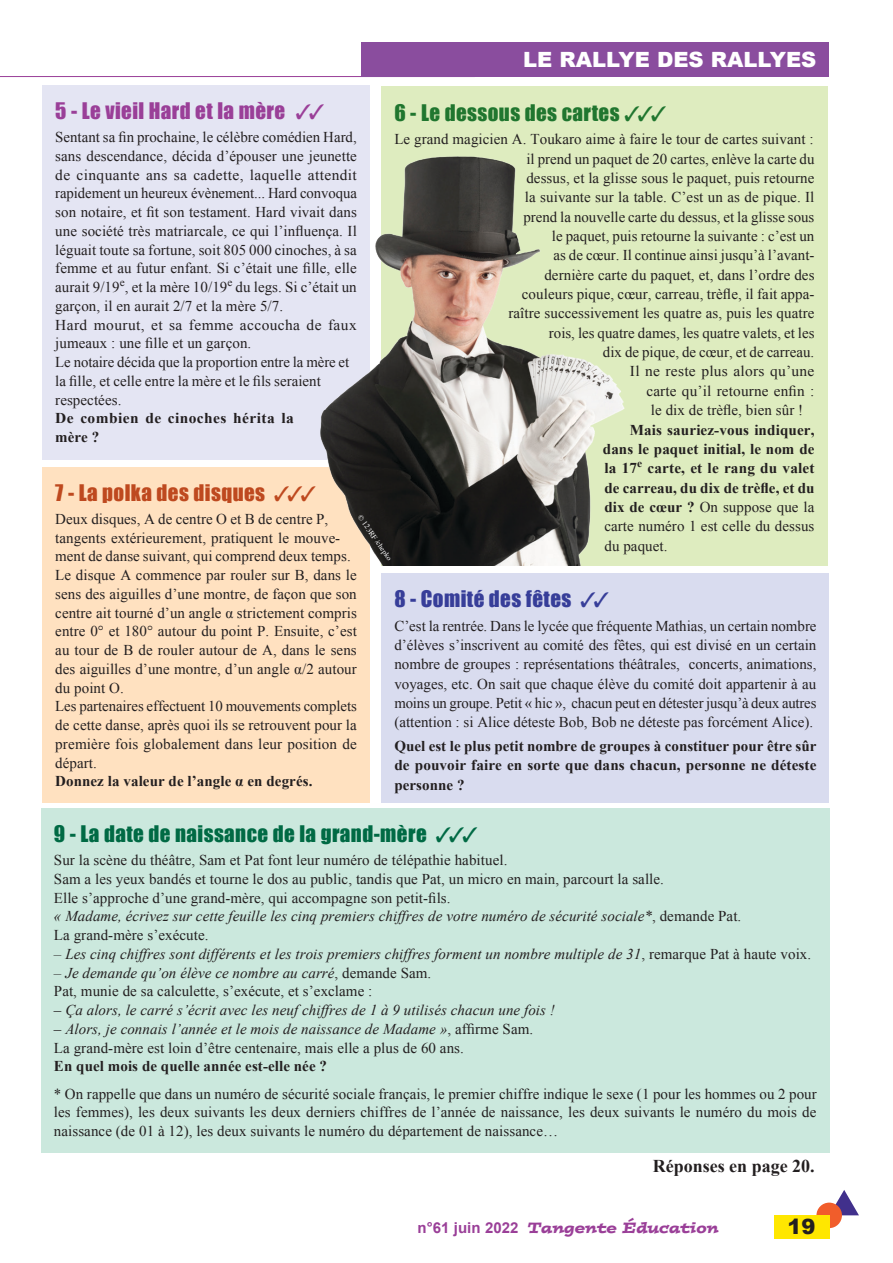
<style>
.page{position:relative;width:893px;height:1263px;background:#fff}
.page>*{position:absolute;margin:0;border:0;box-sizing:border-box;transform-origin:0 0}
.t1{font:21px "Impact";letter-spacing:.02em;color:#006a44}
.t2{font:21px "Impact";letter-spacing:.02em;color:#20762f}
.t3{font:21px "Impact";letter-spacing:.02em;color:#9a3f98}
.t4{font:21px "Impact";letter-spacing:.02em;color:#be491f}
.t5{font:900 21px "Arial";color:#fff}
.t6{font:21px "Impact";letter-spacing:.02em;color:#373e99}
.t7{font:900 21px "Arial";color:#231f20}
.t8{font:700 18px "Times New Roman";color:#231f20}
.texteok_No_TGE{font:15px/18.8px "Times New Roman";letter-spacing:.005em;color:#231f20;text-align:justify}
.texteok_No_TGE-2{font:italic 15px "Times New Roman";letter-spacing:.005em;color:#231f20}
.texteok_No_TGE-3{font:700 15px/19.4px "Times New Roman";letter-spacing:.005em;color:#231f20;text-align:justify}
.texteok_No_TGE-4{font:15px/18.8px "Times New Roman";letter-spacing:.025em;color:#231f20}
.texteok_No_TGE-5{font:700 15px/18.8px "Times New Roman";letter-spacing:.025em;color:#231f20}
.t9{font:italic 15px "Postino";color:#9a3f98}
.t10{font:7.5px "Times";color:#fff}
.s1{font-weight:400}
.s2{font-style:normal}
.s3{font-family:"Arial";font-weight:700;font-style:normal}
</style>
<div class="page">
<hr style="left:0;top:76px;width:475px;height:1px;background:#9a3f98">
<div style="left:361px;top:43px;width:468px;height:34px;background:#8a4d9e"></div>
<div style="left:382px;top:87px;width:446px;height:479px;background:#deecbf"></div>
<div style="left:43px;top:85px;width:327px;height:374px;background:#e4e5f3"></div>
<div style="left:43px;top:467px;width:327px;height:336px;background:#ffe1c0"></div>
<div style="left:382px;top:573px;width:447px;height:230px;background:#d9dcef"></div>
<div style="left:41px;top:808px;width:788px;height:344px;background:#cbe8dd"></div>
<img style="left:307px;top:122px;width:318px;height:444px">
<svg style="left:836px;top:1190px;width:23px;height:25px"></svg>
<div style="left:816px;top:1202px;width:26px;height:26px;background:#f15d2b;border-radius:50%"></div>
<div style="left:774px;top:1215px;width:55px;height:23px;background:#ffe700"></div>
<p class="t5" style="left:523px;top:44px;width:295px">LE RALLYE DES RALLYES</p>
<p class="t2" style="left:394px;top:96px;width:274px">6 - Le dessous des cartes ✓ ✓ ✓</p>
<p class="texteok_No_TGE" style="left:394px;top:130px;width:421px">Le grand magicien A. Toukaro aime à faire le tour de cartes suivant :</p>
<p class="texteok_No_TGE" style="left:508px;top:149px;width:308px;line-height:19.4px;text-align:right">il prend un paquet de 20 cartes, enlève la carte du dessus, et la glisse sous le paquet, puis retourne<br>la suivante sur la table. C’est un as de pique. Il prend la nouvelle carte du dessus, et la glisse sous<br>le paquet, puis retourne la suivante : c’est un<br>as de cœur. Il continue ainsi jusqu’à l’avant&shy;dernière carte du paquet, et, dans l’ordre des couleurs pique, cœur, carreau, trèfle, il fait appa&shy;raître successivement les quatre as, puis les quatre rois, les quatre dames, les quatre valets, et les<br>dix de pique, de cœur, et de carreau.</p>
<p class="texteok_No_TGE" style="left:630px;top:362px;width:186px">Il ne reste plus alors qu’une</p>
<p class="texteok_No_TGE" style="left:646px;top:381px;width:169px">carte qu’il retourne enfin :</p>
<p class="texteok_No_TGE" style="left:651px;top:401px;width:154px">le dix de trèfle, bien sûr !</p>
<p class="texteok_No_TGE-3" style="left:603px;top:419px;width:213px;text-indent:27px">Mais sauriez-vous indiquer, dans le paquet initial, le nom de la 17<sup>e</sup> carte, et le rang du valet de carreau, du dix de trèfle, et du dix de cœur ? <span class="s1">On suppose que la carte numéro 1 est celle du dessus du paquet.</span></p>
<p class="t3" style="left:55px;top:95px;width:271px">5 - Le vieil Hard et la mère ✓ ✓</p>
<p class="texteok_No_TGE" style="left:55px;top:127px;width:303px">Sentant sa fin prochaine, le célèbre comédien Hard, sans descendance, décida d’épouser une jeunette de cinquante ans sa cadette, laquelle attendit rapidement un heureux évènement... Hard convoqua son notaire, et fit son testament. Hard vivait dans une société très matriarcale, ce qui l’influença. Il léguait toute sa fortune, soit 805 000 cinoches, à sa femme et au futur enfant. Si c’était une fille, elle aurait 9/19<sup>e</sup>, et la mère 10/19<sup>e</sup> du legs. Si c’était un garçon, il en aurait 2/7 et la mère 5/7.</p>
<p class="texteok_No_TGE-4" style="left:55px;top:315px;width:303px">Hard mourut, et sa femme accoucha de faux jumeaux : une fille et un garçon.</p>
<p class="texteok_No_TGE" style="left:55px;top:352px;width:295px;text-align:left">Le notaire décida que la proportion entre la mère et la fille, et celle entre la mère et le fils seraient respectées.</p>
<p class="texteok_No_TGE-5" style="left:55px;top:409px;width:240px">De combien de cinoches hérita la mère ?</p>
<p class="t4" style="left:55px;top:476px;width:262px">7 - La polka des disques ✓ ✓ ✓</p>
<p class="texteok_No_TGE" style="left:55px;top:509px;width:303px;text-align:left">Deux disques, A de centre O et B de centre P, tangents extérieurement, pratiquent le mouve&shy;ment de danse suivant, qui comprend deux temps.<br>Le disque A commence par rouler sur B, dans le sens des aiguilles d’une montre, de façon que son centre ait tourné d’un angle α strictement compris entre 0° et 180° autour du point P. Ensuite, c’est au tour de B de rouler autour de A, dans le sens des aiguilles d’une montre, d’un angle α/2 autour du point O.</p>
<p class="texteok_No_TGE" style="left:55px;top:697px;width:303px">Les partenaires effectuent 10 mouvements complets de cette danse, après quoi ils se retrouvent pour la première fois globalement dans leur position de départ.</p>
<p class="texteok_No_TGE-3" style="left:55px;top:771px;width:259px">Donnez la valeur de l’angle α en degrés.</p>
<p class="t10" style="left:365px;top:512px;width:55px;rotate:55deg">© 123RF /chepko</p>
<p class="t6" style="left:394px;top:582px;width:216px">8 - Comité des fêtes ✓ ✓</p>
<p class="texteok_No_TGE" style="left:394px;top:616px;width:424px;line-height:19.4px">C’est la rentrée. Dans le lycée que fréquente Mathias, un certain nombre d’élèves s’inscrivent au comité des fêtes, qui est divisé en un certain nombre de groupes : représentations théâtrales, concerts, animations, voyages, etc. On sait que chaque élève du comité doit appartenir à au moins un groupe. Petit « hic », chacun peut en détester jusqu’à deux autres (attention : si Alice déteste Bob, Bob ne déteste pas forcément Alice).</p>
<p class="texteok_No_TGE-3" style="left:394px;top:736px;width:424px">Quel est le plus petit nombre de groupes à constituer pour être sûr de pouvoir faire en sorte que dans chacun, personne ne déteste personne ?</p>
<p class="t1" style="left:54px;top:817px;width:425px">9 - La date de naissance de la grand-mère ✓ ✓ ✓</p>
<p class="texteok_No_TGE" style="left:54px;top:850px;width:455px">Sur la scène du théâtre, Sam et Pat font leur numéro de télépathie habituel.</p>
<p class="texteok_No_TGE" style="left:54px;top:869px;width:611px">Sam a les yeux bandés et tourne le dos au public, tandis que Pat, un micro en main, parcourt la salle.</p>
<p class="texteok_No_TGE" style="left:54px;top:888px;width:398px">Elle s’approche d’une grand-mère, qui accompagne son petit-fils.</p>
<p class="texteok_No_TGE-2" style="left:54px;top:906px;width:689px">« Madame, écrivez sur cette feuille les cinq premiers chiffres de votre numéro de sécurité sociale*<span class="s2">, demande Pat.</span></p>
<p class="texteok_No_TGE" style="left:54px;top:925px;width:156px">La grand-mère s’exécute.</p>
<p class="texteok_No_TGE-2" style="left:54px;top:943px;width:759px">– Les cinq chiffres sont différents et les trois premiers chiffres forment un nombre multiple de 31<span class="s2">, remarque Pat à haute voix.</span></p>
<p class="texteok_No_TGE-2" style="left:54px;top:962px;width:379px">– Je demande qu’on élève ce nombre au carré<span class="s2">, demande Sam.</span></p>
<p class="texteok_No_TGE" style="left:54px;top:982px;width:320px">Pat, munie de sa calculette, s’exécute, et s’exclame :</p>
<p class="texteok_No_TGE-2" style="left:54px;top:1000px;width:502px"><span class="s2">–</span> Ça alors, le carré s’écrit avec les neuf chiffres de 1 à 9 utilisés chacun une fois !</p>
<p class="texteok_No_TGE-2" style="left:54px;top:1018px;width:481px"><span class="s2">–</span> Alors, je connais l’année et le mois de naissance de Madame »<span class="s2">, affirme Sam.</span></p>
<p class="texteok_No_TGE" style="left:54px;top:1038px;width:411px">La grand-mère est loin d’être centenaire, mais elle a plus de 60 ans.</p>
<p class="texteok_No_TGE-3" style="left:54px;top:1056px;width:275px">En quel mois de quelle année est-elle née ?</p>
<p class="texteok_No_TGE" style="left:54px;top:1084px;width:764px">* On rappelle que dans un numéro de sécurité sociale français, le premier chiffre indique le sexe (1 pour les hommes ou 2 pour les femmes), les deux suivants les deux derniers chiffres de l’année de naissance, les deux suivants le numéro du mois de naissance (de 01 à 12), les deux suivants le numéro du département de naissance…</p>
<p class="t8" style="left:653px;top:1154px;width:163px">Réponses en page 20.</p>
<p class="t9" style="left:418px;top:1217px;width:303px"><span class="s3">n°61 juin 2022</span> Tangente Éducation</p>
<h1 class="t7" style="left:787px;top:1211px;width:30px">19</h1>
</div>
